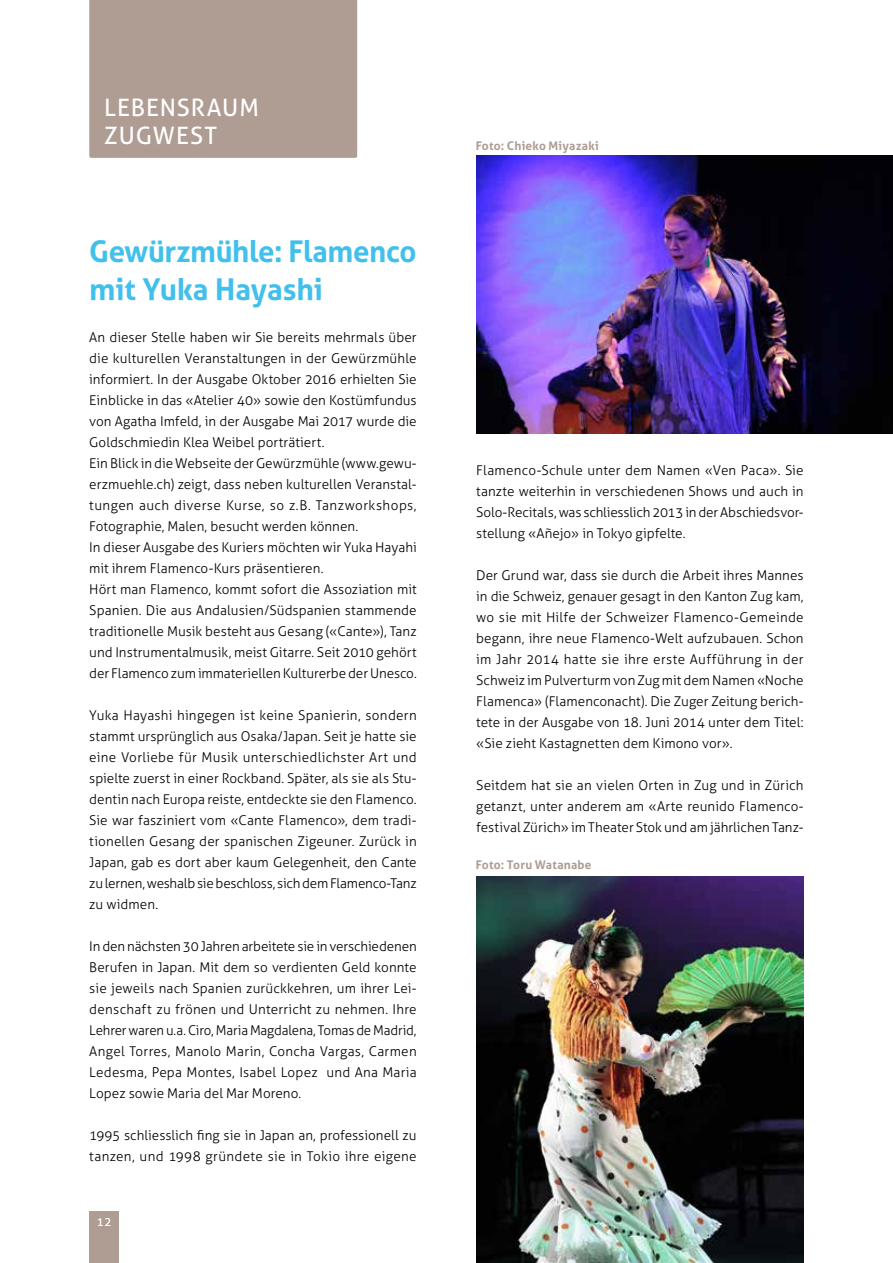
<style>
.page{position:relative;width:893px;height:1263px;background:#fff}
.page>*{position:absolute;margin:0;border:0;box-sizing:border-box;transform-origin:0 0}
.t1{font:700 30px/37.5px "Aller";letter-spacing:-.01em;color:#42c0ec}
.t2{font:24px/28.5px "Aller";letter-spacing:.04em;color:#fff}
.t3{font:300 13.5px/21px "Aller";color:#000;text-align:justify}
.t4{font:700 12px "Aller";letter-spacing:.015em;color:#af9c93}
.t5{font:300 12px "Aller";color:#fff}
</style>
<div class="page">
<div style="left:89px;top:1211px;width:30px;height:52px;background:#af9c93"></div>
<div style="left:89px;top:0;width:268px;height:158px;background:#af9c93"></div>
<img style="left:476px;top:155px;width:417px;height:279px">
<img style="left:476px;top:876px;width:328px;height:387px">
<h2 class="t2" style="left:104px;top:93px;width:156px">LEBENSRAUM<br>ZUGWEST</h2>
<h1 class="t1" style="left:89px;top:233px;width:329px">Gewürzmühle: Flamenco mit Yuka Hayashi</h1>
<p class="t3" style="left:89px;top:327px;width:329px;text-align:left">An dieser Stelle haben wir Sie bereits mehrmals über die kulturellen Veranstaltungen in der Gewürzmühle informiert. In der Ausgabe Oktober 2016 erhielten Sie Einblicke in das «Atelier 40» sowie den Kostümfundus von Agatha Imfeld, in der Ausgabe Mai 2017 wurde die Goldschmiedin Klea Weibel porträtiert.<br>Ein Blick in die Webseite der Gewürzmühle (www.gewu&shy;erzmuehle.ch) zeigt, dass neben kulturellen Veranstal&shy;tungen auch diverse Kurse, so z.B. Tanzworkshops, Fotographie, Malen, besucht werden können.<br>In dieser Ausgabe des Kuriers möchten wir Yuka Hayahi mit ihrem Flamenco-Kurs präsentieren.<br>Hört man Flamenco, kommt sofort die Assoziation mit Spanien. Die aus Andalusien/Südspanien stammende traditionelle Musik besteht aus Gesang («Cante»), Tanz und Instrumentalmusik, meist Gitarre. Seit 2010 gehört der Flamenco zum immateriellen Kulturerbe der Unesco.</p>
<p class="t3" style="left:89px;top:705px;width:329px">Yuka Hayashi hingegen ist keine Spanierin, sondern stammt ursprünglich aus Osaka/Japan. Seit je hatte sie eine Vorliebe für Musik unterschiedlichster Art und spielte zuerst in einer Rockband. Später, als sie als Stu&shy;dentin nach Europa reiste, entdeckte sie den Flamenco.<br>Sie war fasziniert vom «Cante Flamenco», dem tradi&shy;tionellen Gesang der spanischen Zigeuner. Zurück in Japan, gab es dort aber kaum Gelegenheit, den Cante zu lernen, weshalb sie beschloss, sich dem Flamenco-Tanz zu widmen.</p>
<p class="t3" style="left:89px;top:936px;width:329px">In den nächsten 30 Jahren arbeitete sie in verschiedenen Berufen in Japan. Mit dem so verdienten Geld konnte sie jeweils nach Spanien zurückkehren, um ihrer Lei&shy;denschaft zu frönen und Unterricht zu nehmen. Ihre Lehrer waren u.a. Ciro, Maria Magdalena, Tomas de Madrid, Angel Torres, Manolo Marin, Concha Vargas, Carmen Ledesma, Pepa Montes, Isabel Lopez und Ana Maria Lopez sowie Maria del Mar Moreno.</p>
<p class="t3" style="left:89px;top:1125px;width:329px">1995 schliesslich fing sie in Japan an, professionell zu tanzen, und 1998 gründete sie in Tokio ihre eigene</p>
<p class="t5" style="left:97px;top:1214px;width:17px">12</p>
<p class="t4" style="left:476px;top:138px;width:125px">Foto: Chieko Miyazaki</p>
<p class="t3" style="left:476px;top:459px;width:329px">Flamenco-Schule unter dem Namen «Ven Paca». Sie tanzte weiterhin in verschiedenen Shows und auch in Solo-Recitals, was schliesslich 2013 in der Abschiedsvor&shy;stellung «Añejo» in Tokyo gipfelte.</p>
<p class="t3" style="left:476px;top:564px;width:329px">Der Grund war, dass sie durch die Arbeit ihres Mannes in die Schweiz, genauer gesagt in den Kanton Zug kam, wo sie mit Hilfe der Schweizer Flamenco-Gemeinde begann, ihre neue Flamenco-Welt aufzubauen. Schon im Jahr 2014 hatte sie ihre erste Aufführung in der Schweiz im Pulverturm von Zug mit dem Namen «Noche Flamenca» (Flamenconacht). Die Zuger Zeitung berich&shy;tete in der Ausgabe von 18. Juni 2014 unter dem Titel: «Sie zieht Kastagnetten dem Kimono vor».</p>
<p class="t3" style="left:476px;top:774px;width:329px">Seitdem hat sie an vielen Orten in Zug und in Zürich getanzt, unter anderem am «Arte reunido Flamenco&shy;festival Zürich» im Theater Stok und am jährlichen Tanz-</p>
<p class="t4" style="left:476px;top:857px;width:117px">Foto: Toru Watanabe</p>
</div>
